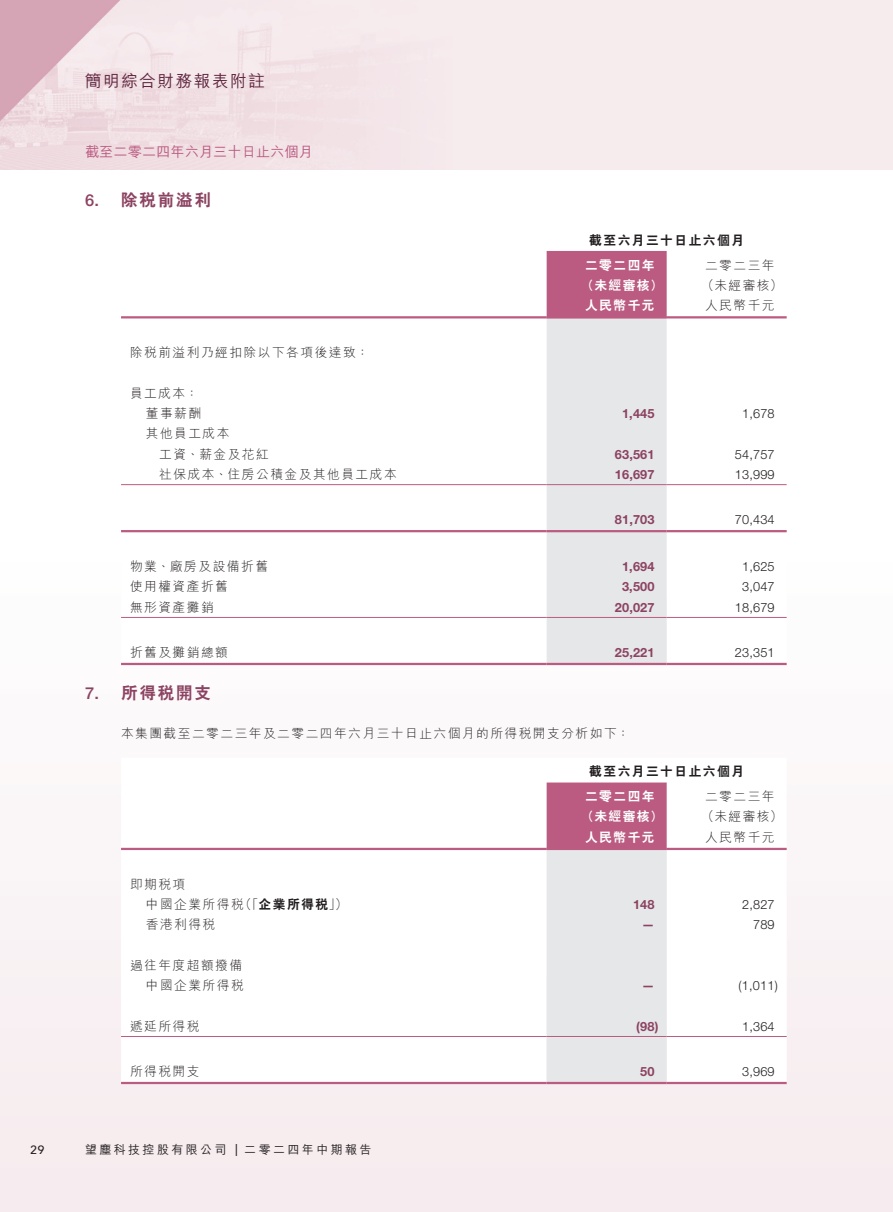
<style>
.page{position:relative;width:893px;height:1212px;background:#fff}
.page>*{position:absolute;margin:0;border:0;box-sizing:border-box;transform-origin:0 0}
.t1{font:500 16.5px "M Hei HK";letter-spacing:.1em;color:#60263f}
._03_H1{font:800 16.5px "C Hei 2 HK";letter-spacing:.115em;color:#8c4361}
._03_H1-2{font:500 16.5px "Helvetica Neue LT Std";color:#8c4361}
.t2{font:500 14.25px "M Hei HK";color:#bb5b81}
._15_Table_Stub{font:300 12.75px "M Hei HK";letter-spacing:.115em;color:#231f20}
._01_Body_Text{font:300 12.75px "Helvetica Neue LT Std";letter-spacing:.015em;color:#231f20}
._01_Body_Text-2{font:300 12.75px "M Hei HK";letter-spacing:.115em;color:#231f20}
._01_Body_Text-3{font:700 12.75px "Helvetica Neue LT Std";letter-spacing:.015em;color:#8c4361}
._01_Body_Text-4{font:800 12.75px "C Hei 2 HK";letter-spacing:.115em;color:#fff}
._01_Body_Text-5{font:800 12.75px "C Hei 2 HK";letter-spacing:.115em;color:#231f20}
._15_Table_Stub-2{font:800 12.75px "C Hei 2 HK";letter-spacing:.115em;color:#231f20}
.t3{font:500 12px "M Hei HK";letter-spacing:.2em;color:#231f20}
.t4{font:500 12px "Avenir Next";color:#231f20}
.s1{font-family:"M Hei HK";font-weight:300}
</style>
<div class="page">
<div style="left:0;top:468px;width:893px;height:744px;background:#f9f4f6"></div>
<img style="left:0;top:0;width:893px;height:169px">
<svg style="left:121px;top:251px;width:666px;height:412px"></svg>
<svg style="left:547px;top:251px;width:120px;height:412px;background:#ded0d8"></svg>
<hr style="left:121px;top:316px;width:426px;height:2px;background:#bb5b81">
<hr style="left:547px;top:316px;width:120px;height:2px;background:#bb5b81">
<hr style="left:667px;top:316px;width:120px;height:2px;background:#bb5b81">
<hr style="left:121px;top:484px;width:426px;height:1px;background:#bb5b81">
<hr style="left:547px;top:484px;width:120px;height:1px;background:#bb5b81">
<hr style="left:667px;top:484px;width:120px;height:1px;background:#bb5b81">
<hr style="left:121px;top:530px;width:426px;height:2px;background:#bb5b81">
<hr style="left:547px;top:530px;width:120px;height:2px;background:#bb5b81">
<hr style="left:667px;top:530px;width:120px;height:2px;background:#bb5b81">
<hr style="left:121px;top:617px;width:426px;height:1px;background:#bb5b81">
<hr style="left:547px;top:617px;width:120px;height:1px;background:#bb5b81">
<hr style="left:667px;top:617px;width:120px;height:1px;background:#bb5b81">
<hr style="left:121px;top:663px;width:426px;height:2px;background:#bb5b81">
<hr style="left:547px;top:663px;width:120px;height:2px;background:#bb5b81">
<hr style="left:667px;top:663px;width:120px;height:2px;background:#bb5b81">
<div style="left:121px;top:758px;width:666px;height:324px;background:#fff"></div>
<svg style="left:547px;top:782px;width:120px;height:300px;background:#dcc8d2"></svg>
<hr style="left:121px;top:848px;width:426px;height:2px;background:#bb5b81">
<hr style="left:547px;top:848px;width:120px;height:2px;background:#bb5b81">
<hr style="left:667px;top:848px;width:120px;height:2px;background:#bb5b81">
<hr style="left:121px;top:1036px;width:426px;height:1px;background:#bb5b81">
<hr style="left:547px;top:1036px;width:120px;height:1px;background:#bb5b81">
<hr style="left:667px;top:1036px;width:120px;height:1px;background:#bb5b81">
<hr style="left:121px;top:1082px;width:426px;height:2px;background:#bb5b81">
<hr style="left:547px;top:1082px;width:120px;height:2px;background:#bb5b81">
<hr style="left:667px;top:1082px;width:120px;height:2px;background:#bb5b81">
<p class="t4" style="left:30px;top:1139px;width:16px">29</p>
<p class="t1" style="left:85px;top:69px;width:181px">簡明綜合財務報表附註</p>
<p class="t2" style="left:85px;top:142px;width:229px">截至二零二四年六月三十日止六個月</p>
<p class="_03_H1" style="left:121px;top:189px;width:92px">除稅前溢利</p>
<p class="_03_H1-2" style="left:85px;top:190px;width:15px">6.</p>
<p class="_15_Table_Stub" style="left:130px;top:344px;width:240px">除稅前溢利乃經扣除以下各項後達致：</p>
<p class="_15_Table_Stub" style="left:130px;top:384px;width:70px">員工成本：</p>
<p class="_15_Table_Stub" style="left:146px;top:404px;width:57px">董事薪酬</p>
<p class="_15_Table_Stub" style="left:146px;top:425px;width:85px">其他員工成本</p>
<p class="_15_Table_Stub" style="left:159px;top:445px;width:111px">工資、薪金及花紅</p>
<p class="_15_Table_Stub" style="left:159px;top:465px;width:239px">社保成本、住房公積金及其他員工成本</p>
<p class="_15_Table_Stub" style="left:130px;top:557px;width:140px">物業、廠房及設備折舊</p>
<p class="_15_Table_Stub" style="left:130px;top:578px;width:99px">使用權資產折舊</p>
<p class="_03_H1-2" style="left:85px;top:683px;width:15px">7.</p>
<p class="_15_Table_Stub" style="left:130px;top:598px;width:85px">無形資產攤銷</p>
<p class="_15_Table_Stub" style="left:130px;top:643px;width:99px">折舊及攤銷總額</p>
<p class="_03_H1" style="left:121px;top:682px;width:92px">所得稅開支</p>
<p class="_01_Body_Text-5" style="left:589px;top:232px;width:156px">截至六月三十日止六個月</p>
<p class="_01_Body_Text-2" style="left:705px;top:256px;width:71px">二零二三年</p>
<p class="_01_Body_Text-4" style="left:585px;top:256px;width:71px">二零二四年</p>
<p class="_01_Body_Text-4" style="left:581px;top:277px;width:83px">（未經審核）</p>
<p class="_01_Body_Text-2" style="left:701px;top:276px;width:83px">（未經審核(</p>
<p class="_01_Body_Text-4" style="left:585px;top:297px;width:71px">人民幣千元</p>
<p class="_01_Body_Text-2" style="left:705px;top:296px;width:71px">人民幣千元</p>
<p class="_01_Body_Text-3" style="left:622px;top:406px;width:34px">1,445</p>
<p class="_01_Body_Text" style="left:742px;top:406px;width:34px">1,678</p>
<p class="_01_Body_Text-3" style="left:615px;top:446px;width:41px">63,561</p>
<p class="_01_Body_Text" style="left:735px;top:446px;width:41px">54,757</p>
<p class="_01_Body_Text-3" style="left:615px;top:466px;width:41px">16,697</p>
<p class="_01_Body_Text" style="left:735px;top:466px;width:41px">13,999</p>
<p class="_01_Body_Text-3" style="left:615px;top:511px;width:41px">81,703</p>
<p class="_01_Body_Text" style="left:735px;top:512px;width:41px">70,434</p>
<p class="_01_Body_Text-3" style="left:622px;top:559px;width:34px">1,694</p>
<p class="_01_Body_Text" style="left:742px;top:559px;width:34px">1,625</p>
<p class="_01_Body_Text-3" style="left:622px;top:579px;width:34px">3,500</p>
<p class="_01_Body_Text" style="left:742px;top:579px;width:34px">3,047</p>
<p class="_01_Body_Text-3" style="left:615px;top:599px;width:41px">20,027</p>
<p class="_01_Body_Text" style="left:735px;top:599px;width:41px">18,679</p>
<p class="_01_Body_Text-3" style="left:615px;top:644px;width:41px">25,221</p>
<p class="_01_Body_Text" style="left:735px;top:644px;width:41px">23,351</p>
<p class="_01_Body_Text-2" style="left:121px;top:724px;width:510px">本集團截至二零二三年及二零二四年六月三十日止六個月的所得稅開支分析如下：</p>
<p class="_01_Body_Text-5" style="left:589px;top:763px;width:156px">截至六月三十日止六個月</p>
<p class="_01_Body_Text-2" style="left:705px;top:787px;width:71px">二零二三年</p>
<p class="_01_Body_Text-4" style="left:585px;top:788px;width:71px">二零二四年</p>
<p class="_15_Table_Stub" style="left:130px;top:875px;width:57px">即期稅項</p>
<p class="_15_Table_Stub-2" style="left:239px;top:896px;width:110px"><span class="s1">（「</span>企業所得稅 <span class="s1">(「</span></p>
<p class="_15_Table_Stub" style="left:146px;top:895px;width:99px">中國企業所得稅</p>
<p class="_15_Table_Stub" style="left:146px;top:916px;width:71px">香港利得稅</p>
<p class="_15_Table_Stub" style="left:130px;top:956px;width:114px">過往年度超額撥備</p>
<p class="_15_Table_Stub" style="left:146px;top:976px;width:99px">中國企業所得稅</p>
<p class="_15_Table_Stub" style="left:130px;top:1017px;width:71px">遞延所得稅</p>
<p class="_15_Table_Stub" style="left:130px;top:1062px;width:71px">所得稅開支</p>
<p class="t3" style="left:85px;top:1141px;width:143px">望塵科技控股有限公司</p>
<p class="t4" style="left:235px;top:1138px;width:4px">|</p>
<p class="t3" style="left:244px;top:1141px;width:129px">二零二四年中期報告</p>
<p class="_01_Body_Text-4" style="left:581px;top:808px;width:83px">（未經審核）</p>
<p class="_01_Body_Text-2" style="left:701px;top:808px;width:83px">（未經審核(</p>
<p class="_01_Body_Text-4" style="left:585px;top:828px;width:71px">人民幣千元</p>
<p class="_01_Body_Text-2" style="left:705px;top:828px;width:71px">人民幣千元</p>
<p class="_01_Body_Text-3" style="left:633px;top:897px;width:23px">148</p>
<p class="_01_Body_Text" style="left:742px;top:897px;width:34px">2,827</p>
<p class="_01_Body_Text-3" style="left:642px;top:917px;width:14px">—</p>
<p class="_01_Body_Text" style="left:753px;top:917px;width:23px">789</p>
<p class="_01_Body_Text-3" style="left:642px;top:978px;width:14px">—</p>
<p class="_01_Body_Text" style="left:739px;top:978px;width:41px">)1,011(</p>
<p class="_01_Body_Text-3" style="left:636px;top:1018px;width:24px">)98(</p>
<p class="_01_Body_Text" style="left:742px;top:1018px;width:34px">1,364</p>
<p class="_01_Body_Text-3" style="left:640px;top:1063px;width:16px">50</p>
<p class="_01_Body_Text" style="left:742px;top:1063px;width:34px">3,969</p>
</div>
